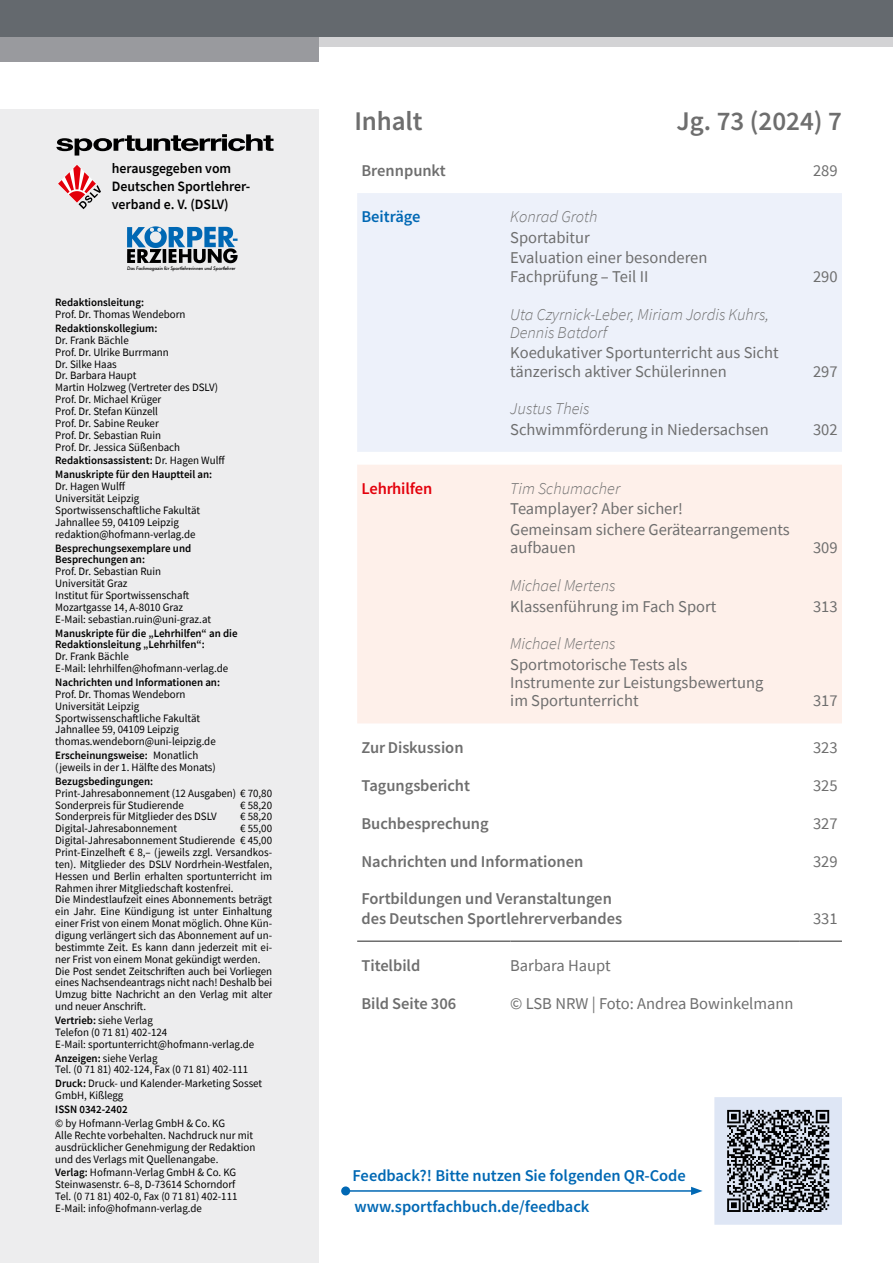
<style>
.page{position:relative;width:893px;height:1263px;background:#fff}
.page>*{position:absolute;margin:0;border:0;box-sizing:border-box;transform-origin:0 0}
.Inhalt-Headline{font:27px "Source Sans Variable";color:#6e6e6e}
.Inhalt-GS{font:16.5px/18.3px "Source Sans Pro";color:#6e6e6e}
.Inhalt-Rubrik{font:16.5px/19.8px "Source Sans Variable";color:#6e6e6e}
.Inhalt-Autor{font:italic 300 16.5px/18.3px "Source Sans Pro";color:#6e6e6e}
.GS-Kasten{font:16.5px "Source Sans Variable";color:#0068b4}
.Inhalt-Seitenzahlen{font:16.5px "Source Sans Pro";color:#6e6e6e}
.Impressum-GS{font:16.5px "Source Sans Variable";color:#0068b4}
.Inhalt-Rubrik-2{font:16.5px "Source Sans Variable";letter-spacing:-.01em;color:#e3000b}
.Inhalt-Rubrik-3{font:16.5px "Source Sans Variable";color:#0068b4}
.Grundschrift_Impressum_Kopf{font:600 14.25px "Source Sans Pro";color:#000}
.Impressum-GS_hf{font:11.25px/11.9px "Source Sans Pro";color:#000}
.Impressum-GS_hf-2{font:600 11.25px/11.9px "Source Sans Pro";color:#000}
.Impressum-GS-2{font:11.25px/11.9px "Source Sans Pro";color:#000}
.t1{font:italic 500 5.25px "Futura T";letter-spacing:-.03em;color:#000}
.s1{font-weight:600}
.s2{font-weight:400}
</style>
<div class="page">
<svg style="left:714px;top:1097px;width:128px;height:128px;background:#999fa9"></svg>
<hr style="left:346px;top:1190px;width:347px;height:2px;background:#0068b4">
<div style="left:341px;top:1186px;width:9px;height:9px;background:#0068b4;border-radius:50%"></div>
<svg style="left:691px;top:1187px;width:12px;height:8px"></svg>
<div style="left:357px;top:193px;width:485px;height:259px;background:#edf1fa"></div>
<div style="left:357px;top:465px;width:485px;height:258px;background:#fef0ea"></div>
<hr style="left:357px;top:940px;width:153px;height:2px;background:#6e6e6e">
<hr style="left:510px;top:940px;width:290px;height:2px;background:#6e6e6e">
<hr style="left:800px;top:940px;width:42px;height:2px;background:#6e6e6e">
<div style="left:0;top:0;width:893px;height:47px;background:#d3d3d5"></div>
<div style="left:0;top:0;width:319px;height:62px;background:#999a9e"></div>
<div style="left:0;top:0;width:893px;height:36px;background:#64696e"></div>
<div style="left:0;top:110px;width:319px;height:1153px;background:#ededee"></div>
<svg style="left:56px;top:134px;width:218px;height:22px"></svg>
<img style="left:127px;top:226px;width:111px;height:38px">
<svg style="left:58px;top:165px;width:43px;height:44px"></svg>
<p class="Grundschrift_Impressum_Kopf" style="left:112px;top:159px;width:121px">herausgegeben vom</p>
<p class="Grundschrift_Impressum_Kopf" style="left:112px;top:177px;width:140px">Deutschen Sportlehrer-</p>
<p class="Grundschrift_Impressum_Kopf" style="left:112px;top:195px;width:118px">verband e. V. (DSLV)</p>
<p class="t1" style="left:127px;top:266px;width:110px">Das Fachmagazin für Sportlehrerinnen und Sportlehrer</p>
<p class="Impressum-GS_hf" style="left:55px;top:297px;width:132px"><span class="s1">Redaktionsleitung:<br></span>Prof. Dr. Thomas Wendeborn</p>
<p class="Impressum-GS_hf" style="left:55px;top:322px;width:164px"><span class="s1">Redaktionskollegium:<br></span>Dr. Frank Bächle<br>Prof. Dr. Ulrike Burrmann<br>Dr. Silke Haas<br>Dr. Barbara Haupt<br>Martin Holzweg (Vertreter des DSLV)<br>Prof. Dr. Michael Krüger<br>Prof. Dr. Stefan Künzell<br>Prof. Dr. Sabine Reuker<br>Prof. Dr. Sebastian Ruin<br>Prof. Dr. Jessica Süßenbach</p>
<p class="Impressum-GS_hf-2" style="left:55px;top:455px;width:171px">Redaktionsassistent: <span class="s2">Dr. Hagen Wulff</span></p>
<p class="Impressum-GS_hf" style="left:55px;top:469px;width:159px"><span class="s1">Manuskripte für den Hauptteil an:<br></span>Dr. Hagen Wulff<br>Universität Leipzig<br>Sportwissenschaftliche Fakultät<br>Jahnallee 59, 04109 Leipzig redaktion@hofmann-verlag.de</p>
<p class="Impressum-GS_hf" style="left:55px;top:542px;width:157px"><span class="s1">Besprechungsexemplare und<br>Besprechungen an:<br></span>Prof. Dr. Sebastian Ruin<br>Universität Graz<br>Institut für Sportwissenschaft<br>Mozartgasse 14, A-8010 Graz<br>E-Mail: sebastian.ruin@uni-graz.at</p>
<p class="Impressum-GS_hf-2" style="left:55px;top:627px;width:184px">Manuskripte für die „Lehrhilfen“ an die Redaktionsleitung „Lehrhilfen“:<br><span class="s2">Dr. Frank Bächle<br>E-Mail: lehrhilfen@hofmann-verlag.de</span></p>
<p class="Impressum-GS_hf" style="left:55px;top:676px;width:166px"><span class="s1">Nachrichten und Informationen an:<br></span>Prof. Dr. Thomas Wendeborn<br>Universität Leipzig<br>Sportwissenschaftliche Fakultät<br>Jahnallee 59, 04109 Leipzig thomas.wendeborn@uni-leipzig.de</p>
<p class="Impressum-GS_hf" style="left:55px;top:749px;width:162px"><span class="s1">Erscheinungsweise:</span> Monatlich (jeweils in der 1. Hälfte des Monats)</p>
<p class="Impressum-GS_hf" style="left:55px;top:775px;width:218px"><span class="s1">Bezugsbedingungen:<br></span>Print-Jahresabonnement (12 Ausgaben) € 70,80<br>Sonderpreis für Studierende</p>
<p class="Impressum-GS_hf" style="left:240px;top:799px;width:34px">€ 58,20</p>
<p class="Impressum-GS_hf" style="left:55px;top:811px;width:163px">Sonderpreis für Mitglieder des DSLV</p>
<p class="Impressum-GS_hf" style="left:240px;top:811px;width:34px">€ 58,20</p>
<p class="Impressum-GS_hf" style="left:55px;top:822px;width:123px">Digital-Jahresabonnement</p>
<p class="Impressum-GS_hf" style="left:55px;top:822px;width:218px;text-indent:185px">€ 55,00<br>Digital-Jahresabonnement Studierende € 45,00<br>Print-Einzelheft € 8,– (jeweils zzgl. Versandkos&shy;ten). Mitglieder des DSLV Nordrhein-Westfalen, Hessen und Berlin erhalten sportunterricht im Rahmen ihrer Mitgliedschaft kostenfrei.<br>Die Mindestlaufzeit eines Abonnements beträgt ein Jahr. Eine Kündigung ist unter Einhaltung einer Frist von einem Monat möglich. Ohne Kün&shy;digung verlängert sich das Abonnement auf un&shy;bestimmte Zeit. Es kann dann jederzeit mit ei&shy;ner Frist von einem Monat gekündigt werden.<br>Die Post sendet Zeitschriften auch bei Vorliegen eines Nachsendeantrags nicht nach! Deshalb bei Umzug bitte Nachricht an den Verlag mit alter und neuer Anschrift.</p>
<p class="Impressum-GS_hf" style="left:55px;top:1014px;width:200px"><span class="s1">Vertrieb:</span> siehe Verlag<br>Telefon (0 71 81) 402-124<br>E-Mail: sportunterricht@hofmann-verlag.de</p>
<p class="Impressum-GS_hf" style="left:55px;top:1052px;width:195px"><span class="s1">Anzeigen:</span> siehe Verlag<br>Tel. (0 71 81) 402-124, Fax (0 71 81) 402-111</p>
<p class="Impressum-GS_hf" style="left:55px;top:1077px;width:209px"><span class="s1">Druck:</span> Druck- und Kalender-Marketing Sosset<br>GmbH, Kißlegg</p>
<p class="Impressum-GS_hf-2" style="left:55px;top:1103px;width:74px">ISSN 0342-2402</p>
<p class="Impressum-GS-2" style="left:55px;top:1117px;width:202px">© by Hofmann-Verlag GmbH &amp; Co. KG<br>Alle Rechte vorbehalten. Nachdruck nur mit ausdrücklicher Genehmigung der Redaktion und des Verlags mit Quellenangabe.</p>
<p class="Impressum-GS_hf" style="left:55px;top:1167px;width:184px"><span class="s1">Verlag:</span> Hofmann-Verlag GmbH &amp; Co. KG Steinwasenstr. 6–8, D-73614 Schorndorf Tel. (0 71 81) 402-0, Fax (0 71 81) 402-111<br>E-Mail: info@hofmann-verlag.de</p>
<p class="Inhalt-Headline" style="left:354px;top:105px;width:70px">Inhalt</p>
<p class="Inhalt-Headline" style="left:676px;top:105px;width:167px">Jg. 73 (2024) 7</p>
<p class="Inhalt-Rubrik" style="left:361px;top:161px;width:86px">Brennpunkt</p>
<p class="Inhalt-Seitenzahlen" style="left:813px;top:160px;width:26px">289</p>
<p class="Inhalt-Rubrik-3" style="left:361px;top:207px;width:61px">Beiträge</p>
<p class="Inhalt-Autor" style="left:510px;top:208px;width:89px">Konrad Groth</p>
<p class="Inhalt-GS" style="left:510px;top:228px;width:81px">Sportabitur</p>
<p class="Inhalt-GS" style="left:510px;top:249px;width:199px">Evaluation einer besonderen<br>Fachprüfung – Teil II</p>
<p class="Inhalt-Seitenzahlen" style="left:813px;top:266px;width:26px">290</p>
<p class="Inhalt-Autor" style="left:510px;top:305px;width:260px">Uta Czyrnick-Leber, Miriam Jordis Kuhrs,<br>Dennis Batdorf</p>
<p class="Inhalt-GS" style="left:510px;top:344px;width:270px">Koedukativer Sportunterricht aus Sicht tänzerisch aktiver Schülerinnen</p>
<p class="Inhalt-Seitenzahlen" style="left:813px;top:361px;width:26px">297</p>
<p class="Inhalt-Autor" style="left:510px;top:400px;width:81px">Justus Theis</p>
<p class="Inhalt-GS" style="left:510px;top:420px;width:260px">Schwimmförderung in Niedersachsen</p>
<p class="Inhalt-Seitenzahlen" style="left:813px;top:419px;width:26px">302</p>
<p class="Inhalt-Rubrik-2" style="left:361px;top:479px;width:73px">Lehrhilfen</p>
<p class="Inhalt-Autor" style="left:510px;top:479px;width:111px">Tim Schumacher</p>
<p class="Inhalt-GS" style="left:510px;top:500px;width:174px">Teamplayer? Aber sicher!</p>
<p class="Inhalt-GS" style="left:510px;top:520px;width:281px">Gemeinsam sichere Gerätearrangements aufbauen</p>
<p class="Inhalt-Seitenzahlen" style="left:813px;top:537px;width:26px">309</p>
<p class="Inhalt-Autor" style="left:510px;top:576px;width:107px">Michael Mertens</p>
<p class="Inhalt-GS" style="left:510px;top:597px;width:208px">Klassenführung im Fach Sport</p>
<p class="Inhalt-Seitenzahlen" style="left:813px;top:595px;width:26px">313</p>
<p class="Inhalt-Autor" style="left:510px;top:635px;width:107px">Michael Mertens</p>
<p class="Inhalt-GS" style="left:510px;top:655px;width:255px">Sportmotorische Tests als<br>Instrumente zur Leistungsbewertung im Sportunterricht</p>
<p class="Inhalt-Seitenzahlen" style="left:813px;top:690px;width:26px">317</p>
<p class="Inhalt-Rubrik" style="left:361px;top:738px;width:104px">Zur Diskussion</p>
<p class="Inhalt-Seitenzahlen" style="left:813px;top:737px;width:26px">323</p>
<p class="Inhalt-Rubrik" style="left:361px;top:775px;width:110px">Tagungsbericht</p>
<p class="Inhalt-Seitenzahlen" style="left:813px;top:775px;width:26px">325</p>
<p class="Inhalt-Rubrik" style="left:361px;top:813px;width:129px">Buchbesprechung</p>
<p class="Inhalt-Seitenzahlen" style="left:813px;top:813px;width:26px">327</p>
<p class="Inhalt-Rubrik" style="left:361px;top:851px;width:224px">Nachrichten und Informationen</p>
<p class="Inhalt-Seitenzahlen" style="left:813px;top:850px;width:26px">329</p>
<p class="Inhalt-Rubrik" style="left:361px;top:889px;width:262px">Fortbildungen und Veranstaltungen des Deutschen Sportlehrerverbandes</p>
<p class="Inhalt-Seitenzahlen" style="left:813px;top:908px;width:26px">331</p>
<p class="Inhalt-Rubrik" style="left:361px;top:955px;width:60px">Titelbild</p>
<p class="Inhalt-GS" style="left:510px;top:956px;width:102px">Barbara Haupt</p>
<p class="Inhalt-Rubrik" style="left:361px;top:993px;width:96px">Bild Seite 306</p>
<p class="Inhalt-GS" style="left:510px;top:994px;width:285px">© LSB NRW | Foto: Andrea Bowinkelmann</p>
<p class="GS-Kasten" style="left:352px;top:1166px;width:335px">Feedback?! Bitte nutzen Sie folgenden QR-Code</p>
<p class="Impressum-GS" style="left:354px;top:1196px;width:236px">www.sportfachbuch.de/feedback</p>
</div>
